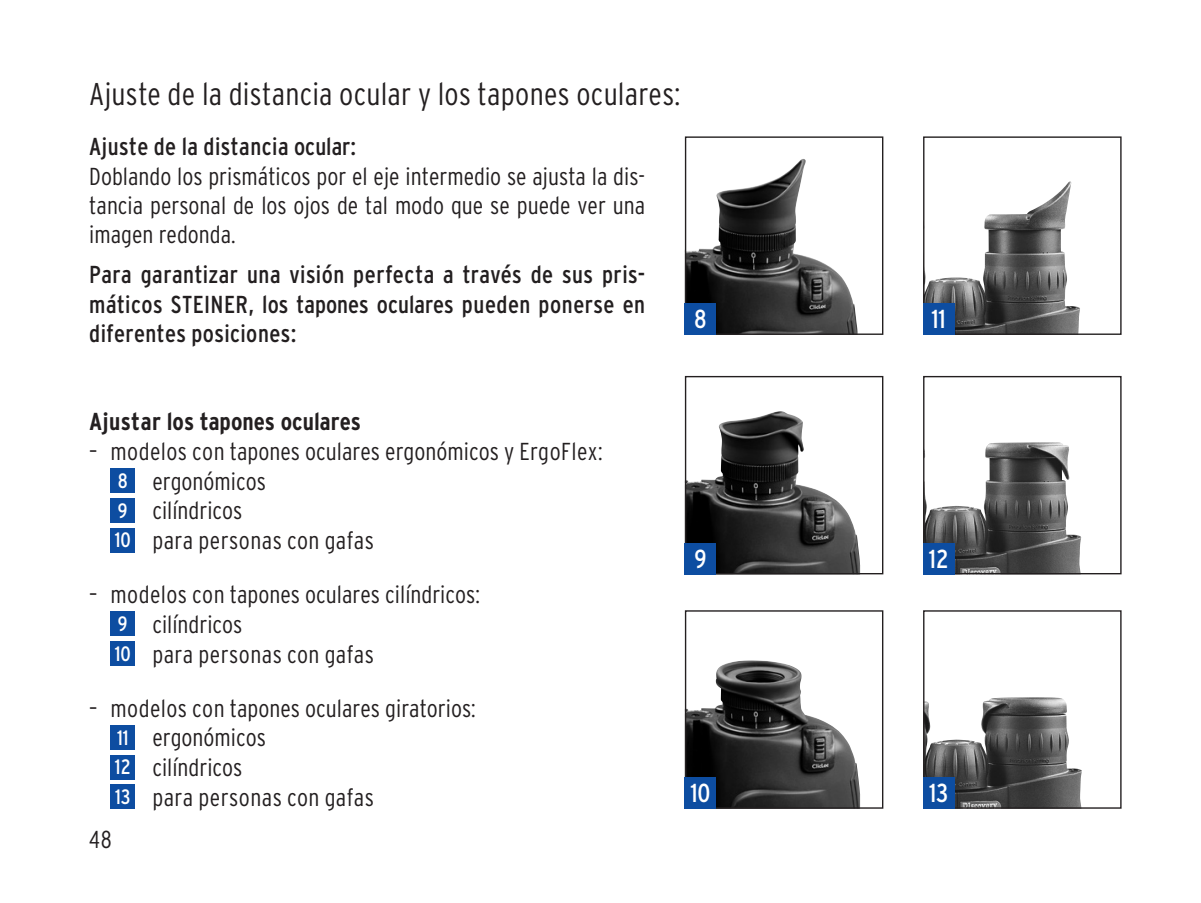
<style>
.page{position:relative;width:1201px;height:903px;background:#fff}
.page>*{position:absolute;margin:0;border:0;box-sizing:border-box;transform-origin:0 0}
.t1{font:300 condensed 31.5px "Interstate";letter-spacing:.01em;color:#231f20}
.t2{font:condensed 25.9px "Interstate";color:#fff}
.t3{font:300 condensed 24.5px/29.8px "Interstate";color:#231f20}
.t4{font:condensed 24.5px/29.4px "Interstate";letter-spacing:.015em;color:#231f20;text-align:justify}
.t5{font:700 condensed 24.5px "Interstate";color:#231f20}
.s1{font-weight:400;font-size:20.65px;color:#fff}
</style>
<div class="page">
<img style="left:687px;top:411px;width:173px;height:161px">
<div style="left:685px;top:376px;width:198px;height:198px;border:1px solid #231f20"></div>
<img style="left:687px;top:660px;width:173px;height:147px">
<div style="left:685px;top:610px;width:198px;height:199px;border:1px solid #231f20"></div>
<img style="left:925px;top:181px;width:155px;height:152px">
<div style="left:923px;top:136px;width:198px;height:199px;border:1px solid #231f20"></div>
<img style="left:925px;top:442px;width:156px;height:130px">
<div style="left:923px;top:376px;width:198px;height:198px;border:1px solid #231f20"></div>
<img style="left:925px;top:697px;width:156px;height:110px">
<div style="left:923px;top:610px;width:198px;height:199px;border:1px solid #231f20"></div>
<img style="left:687px;top:159px;width:170px;height:174px">
<div style="left:685px;top:136px;width:198px;height:199px;border:1px solid #231f20"></div>
<div style="left:110px;top:468px;width:25px;height:25px;background:#0d4da1"></div>
<div style="left:110px;top:498px;width:25px;height:25px;background:#0d4da1"></div>
<div style="left:110px;top:528px;width:25px;height:25px;background:#0d4da1"></div>
<div style="left:110px;top:611px;width:25px;height:25px;background:#0d4da1"></div>
<div style="left:110px;top:641px;width:25px;height:25px;background:#0d4da1"></div>
<div style="left:110px;top:725px;width:25px;height:25px;background:#0d4da1"></div>
<div style="left:110px;top:755px;width:25px;height:25px;background:#0d4da1"></div>
<div style="left:110px;top:784px;width:25px;height:25px;background:#0d4da1"></div>
<div style="left:685px;top:304px;width:31px;height:31px;background:#0d4da1"></div>
<div style="left:685px;top:543px;width:31px;height:31px;background:#0d4da1"></div>
<div style="left:685px;top:777px;width:31px;height:32px;background:#0d4da1"></div>
<div style="left:923px;top:304px;width:31px;height:31px;background:#0d4da1"></div>
<div style="left:923px;top:543px;width:31px;height:31px;background:#0d4da1"></div>
<div style="left:923px;top:777px;width:31px;height:32px;background:#0d4da1"></div>
<p class="t1" style="left:89px;top:76px;width:592px">Ajuste de la distancia ocular y los tapones oculares:</p>
<p class="t4" style="left:89px;top:132px;width:268px">Ajuste de la distancia ocular:</p>
<p class="t3" style="left:89px;top:161px;width:557px;text-align:justify">Doblando los prismáticos por el eje intermedio se ajusta la dis&shy;tancia personal de los ojos de tal modo que se puede ver una imagen redonda.</p>
<p class="t4" style="left:89px;top:260px;width:557px">Para garantizar una visión perfecta a través de sus pris&shy;máticos STEINER, los tapones oculares pueden ponerse en diferentes posiciones:</p>
<p class="t2" style="left:694px;top:305px;width:14px">8</p>
<p class="t5" style="left:89px;top:408px;width:273px">Ajustar los tapones oculares</p>
<p class="t3" style="left:115px;top:436px;width:489px;text-indent:-25px">– modelos con tapones oculares ergonómicos y ErgoFlex:<br><span class="s1">8</span> ergonómicos<br><span class="s1">9</span> cilíndricos<br><span class="s1">10</span> para personas con gafas</p>
<p class="t3" style="left:115px;top:579px;width:366px;text-indent:-25px">– modelos con tapones oculares cilíndricos:<br><span class="s1">9</span> cilíndricos<br><span class="s1">10</span> para personas con gafas</p>
<p class="t3" style="left:115px;top:693px;width:362px;text-indent:-26px">– modelos con tapones oculares giratorios:<br><span class="s1">11</span> ergonómicos<br><span class="s1">12</span> cilíndricos<br><span class="s1">13</span> para personas con gafas</p>
<p class="t3" style="left:89px;top:824px;width:24px">48</p>
<p class="t2" style="left:694px;top:544px;width:14px">9</p>
<p class="t2" style="left:690px;top:779px;width:22px">10</p>
<p class="t2" style="left:931px;top:305px;width:16px">11</p>
<p class="t2" style="left:929px;top:544px;width:21px">12</p>
<p class="t2" style="left:929px;top:779px;width:21px">13</p>
</div>
